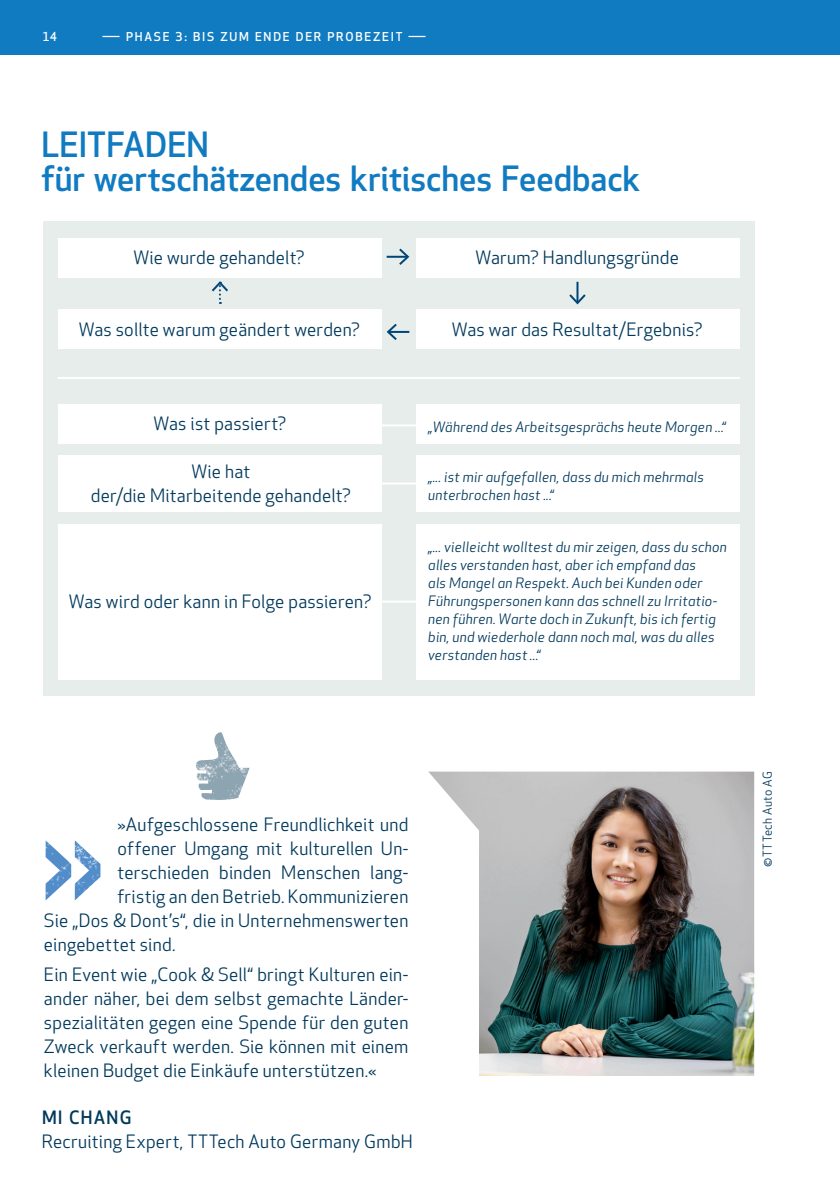
<style>
.page{position:relative;width:840px;height:1191px;background:#fff}
.page>*{position:absolute;margin:0;border:0;box-sizing:border-box;transform-origin:0 0}
.H3_Headline_17pt{font:500 34px/34px "Apex New";color:#107bc1}
.p_Fließtext_9_12pt{font:18px/24px "Apex New";letter-spacing:.015em;color:#00395c;text-align:center}
.t1{font:italic 14px/18px "Apex New";letter-spacing:.02em;color:#00395c}
.t2{font:500 12px "Apex New";letter-spacing:.15em;color:#fff}
.Bildnachweis_6pt{font:12px "Apex New";letter-spacing:.03em;color:#00395c}
.s1{font-weight:500}
</style>
<div class="page">
<div style="left:43px;top:221px;width:711px;height:475px;background:#e7edeb"></div>
<div style="left:415px;top:238px;width:323px;height:39px;background:#fff"></div>
<div style="left:415px;top:309px;width:323px;height:40px;background:#fff"></div>
<div style="left:415px;top:404px;width:323px;height:40px;background:#fff"></div>
<div style="left:415px;top:455px;width:323px;height:57px;background:#fff"></div>
<div style="left:415px;top:523px;width:323px;height:156px;background:#fff"></div>
<div style="left:58px;top:238px;width:323px;height:39px;background:#fff"></div>
<div style="left:58px;top:309px;width:323px;height:40px;background:#fff"></div>
<div style="left:58px;top:404px;width:323px;height:40px;background:#fff"></div>
<div style="left:58px;top:455px;width:323px;height:57px;background:#fff"></div>
<div style="left:58px;top:523px;width:323px;height:156px;background:#fff"></div>
<hr style="left:386px;top:256px;width:21px;height:2px;background:#004578">
<svg style="left:397px;top:248px;width:13px;height:17px"></svg>
<hr style="left:58px;top:377px;width:681px;height:2px;background:#fff">
<hr style="left:367px;top:424px;width:56px;height:2px;background:#fff">
<hr style="left:367px;top:482px;width:56px;height:2px;background:#fff">
<hr style="left:367px;top:600px;width:56px;height:2px;background:#fff">
<hr style="left:388px;top:331px;width:21px;height:2px;background:#004578">
<svg style="left:386px;top:323px;width:13px;height:17px"></svg>
<div style="left:0;top:0;width:839px;height:54px;background:#107bc1"></div>
<hr style="left:576px;top:282px;width:2px;height:21px;background:#004578">
<svg style="left:569px;top:292px;width:17px;height:13px"></svg>
<svg style="left:211px;top:281px;width:17px;height:23px"></svg>
<img style="left:428px;top:771px;width:325px;height:305px">
<img style="left:46px;top:840px;width:54px;height:60px">
<svg style="left:196px;top:732px;width:53px;height:68px"></svg>
<p class="t2" style="left:43px;top:30px;width:16px">14</p>
<p class="t2" style="left:102px;top:30px;width:325px">― PHASE 3: BIS ZUM ENDE DER PROBEZEIT ―</p>
<h3 class="H3_Headline_17pt" style="left:42px;top:128px;width:600px">LEITFADEN<br>für wertschätzendes kritisches Feedback</h3>
<p class="p_Fließtext_9_12pt" style="left:133px;top:246px;width:173px">Wie wurde gehandelt?</p>
<p class="p_Fließtext_9_12pt" style="left:475px;top:246px;width:205px">Warum? Handlungsgründe</p>
<p class="p_Fließtext_9_12pt" style="left:79px;top:318px;width:282px">Was sollte warum geändert werden?</p>
<p class="p_Fließtext_9_12pt" style="left:451px;top:318px;width:252px">Was war das Resultat/Ergebnis?</p>
<p class="p_Fließtext_9_12pt" style="left:153px;top:412px;width:134px">Was ist passiert?</p>
<p class="t1" style="left:428px;top:418px;width:299px">„Während des Arbeitsgesprächs heute Morgen ...“</p>
<p class="t1" style="left:428px;top:468px;width:277px">„... ist mir aufgefallen, dass du mich mehrmals unterbrochen hast ...“</p>
<p class="p_Fließtext_9_12pt" style="left:91px;top:460px;width:261px">Wie hat<br>der/die Mitarbeitende gehandelt?</p>
<p class="p_Fließtext_9_12pt" style="left:69px;top:590px;width:304px">Was wird oder kann in Folge passieren?</p>
<p class="t1" style="left:428px;top:539px;width:300px">„... vielleicht wolltest du mir zeigen, dass du schon alles verstanden hast, aber ich empfand das<br>als Mangel an Respekt. Auch bei Kunden oder Führungspersonen kann das schnell zu Irritatio&shy;nen führen. Warte doch in Zukunft, bis ich fertig bin, und wiederhole dann noch mal, was du alles verstanden hast ...“</p>
<p class="p_Fließtext_9_12pt" style="left:117px;top:813px;width:292px">»Aufgeschlossene Freundlichkeit und</p>
<p class="p_Fließtext_9_12pt" style="left:117px;top:837px;width:292px">offener Umgang mit kulturellen Un-</p>
<p class="p_Fließtext_9_12pt" style="left:117px;top:861px;width:292px">terschieden binden Menschen lang-</p>
<p class="p_Fließtext_9_12pt" style="left:117px;top:885px;width:292px">fristig an den Betrieb. Kommunizieren</p>
<p class="p_Fließtext_9_12pt" style="left:44px;top:909px;width:365px">Sie „Dos &amp; Dont’s“, die in Unternehmenswerten</p>
<p class="p_Fließtext_9_12pt" style="left:44px;top:933px;width:133px">eingebettet sind.</p>
<p class="p_Fließtext_9_12pt" style="left:44px;top:963px;width:366px;text-align:justify">Ein Event wie „Cook &amp; Sell“ bringt Kulturen ein&shy;ander näher, bei dem selbst gemachte Länder&shy;spezialitäten gegen eine Spende für den guten Zweck verkauft werden. Sie können mit einem kleinen Budget die Einkäufe unterstützen.«</p>
<p class="p_Fließtext_9_12pt" style="left:42px;top:1105px;width:372px;text-align:left"><span class="s1">MI CHANG<br></span>Recruiting Expert, TTTech Auto Germany GmbH</p>
<p class="Bildnachweis_6pt" style="left:760px;top:867px;width:97px;rotate:-90deg">© TTTech Auto AG</p>
</div>
